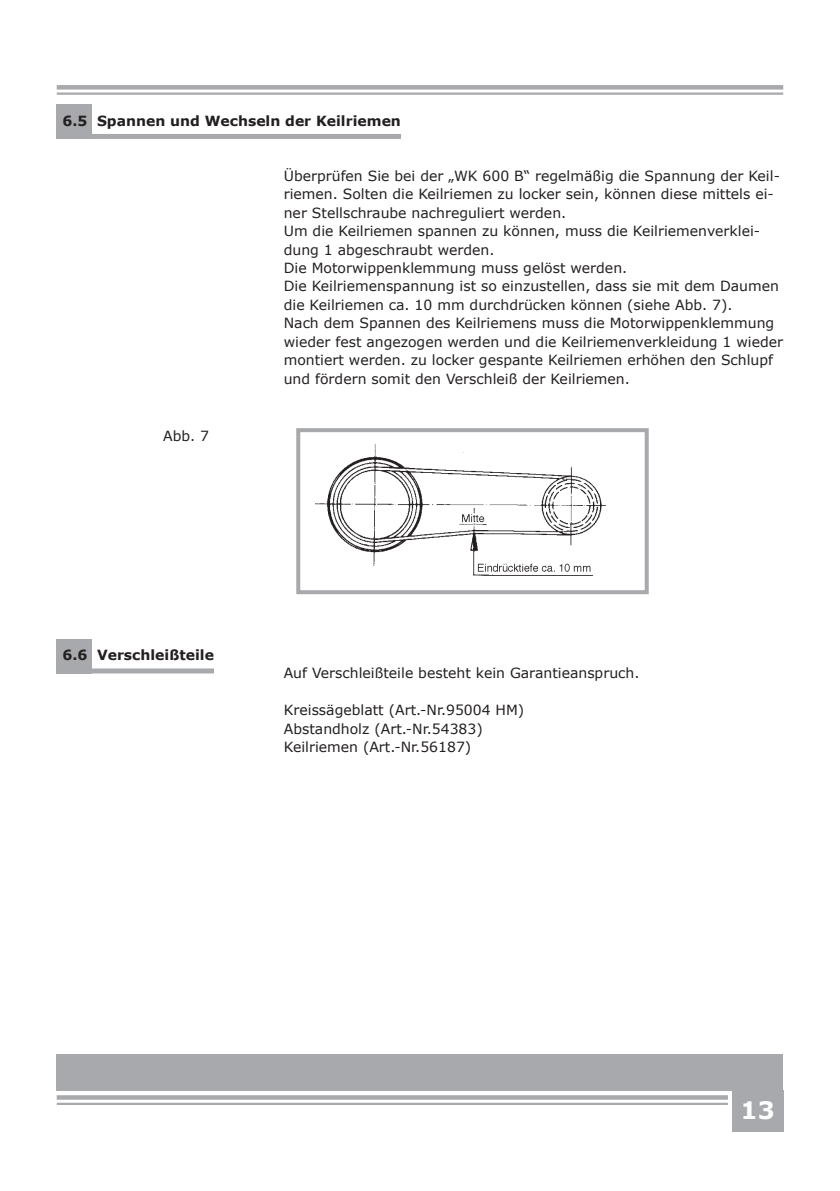
<style>
.page{position:relative;width:840px;height:1191px;background:#fff}
.page>*{position:absolute;margin:0;border:0;box-sizing:border-box;transform-origin:0 0}
.t1{font:700 24px "Verdana";color:#fff}
.t2{font:14px/18.4px "Verdana";color:#231f20}
.t3{font:700 14px "Verdana";color:#231f20}
</style>
<div class="page">
<div style="left:57px;top:1054px;width:725px;height:37px;background:#a8a9ad"></div>
<svg style="left:57px;top:1095px;width:670px;height:4px;background:#acadb1"></svg>
<hr style="left:57px;top:1102px;width:670px;height:3px;background:#a8a9ad">
<div style="left:57px;top:85px;width:725px;height:5px;background:#a8a9ad"></div>
<hr style="left:57px;top:92px;width:725px;height:3px;background:#a8a9ad">
<div style="left:731px;top:1090px;width:51px;height:41px;background:#a8a9ad"></div>
<div style="left:57px;top:105px;width:35px;height:34px;background:#a8a9ad"></div>
<div style="left:57px;top:639px;width:35px;height:34px;background:#a8a9ad"></div>
<div style="left:91px;top:134px;width:310px;height:5px;background:#a8a9ad"></div>
<div style="left:91px;top:668px;width:123px;height:5px;background:#a8a9ad"></div>
<img style="left:315px;top:443px;width:291px;height:133px">
<div style="left:296px;top:428px;width:352px;height:166px;border:4px solid #a8a9ad"></div>
<p class="t3" style="left:62px;top:111px;width:340px">6.5 Spannen und Wechseln der Keilriemen</p>
<p class="t2" style="left:283px;top:166px;width:500px">Überprüfen Sie bei der „WK 600 B“ regelmäßig die Spannung der Keil&shy;riemen. Solten die Keilriemen zu locker sein, können diese mittels ei&shy;ner Stellschraube nachreguliert werden.<br>Um die Keilriemen spannen zu können, muss die Keilriemenverklei&shy;dung 1 abgeschraubt werden.<br>Die Motorwippenklemmung muss gelöst werden.<br>Die Keilriemenspannung ist so einzustellen, dass sie mit dem Daumen die Keilriemen ca. 10 mm durchdrücken können (siehe Abb. 7).<br>Nach dem Spannen des Keilriemens muss die Motorwippenklemmung wieder fest angezogen werden und die Keilriemenverkleidung 1 wieder montiert werden. zu locker gespante Keilriemen erhöhen den Schlupf und fördern somit den Verschleiß der Keilriemen.</p>
<p class="t2" style="left:163px;top:426px;width:47px">Abb. 7</p>
<p class="t3" style="left:62px;top:645px;width:153px">6.6 Verschleißteile</p>
<p class="t2" style="left:283px;top:664px;width:357px">Auf Verschleißteile besteht kein Garantieanspruch.</p>
<p class="t2" style="left:283px;top:701px;width:242px">Kreissägeblatt (Art.-Nr.95004 HM)<br>Abstandholz (Art.-Nr.54383)<br>Keilriemen (Art.-Nr.56187)</p>
<h1 class="t1" style="left:740px;top:1093px;width:36px">13</h1>
</div>
